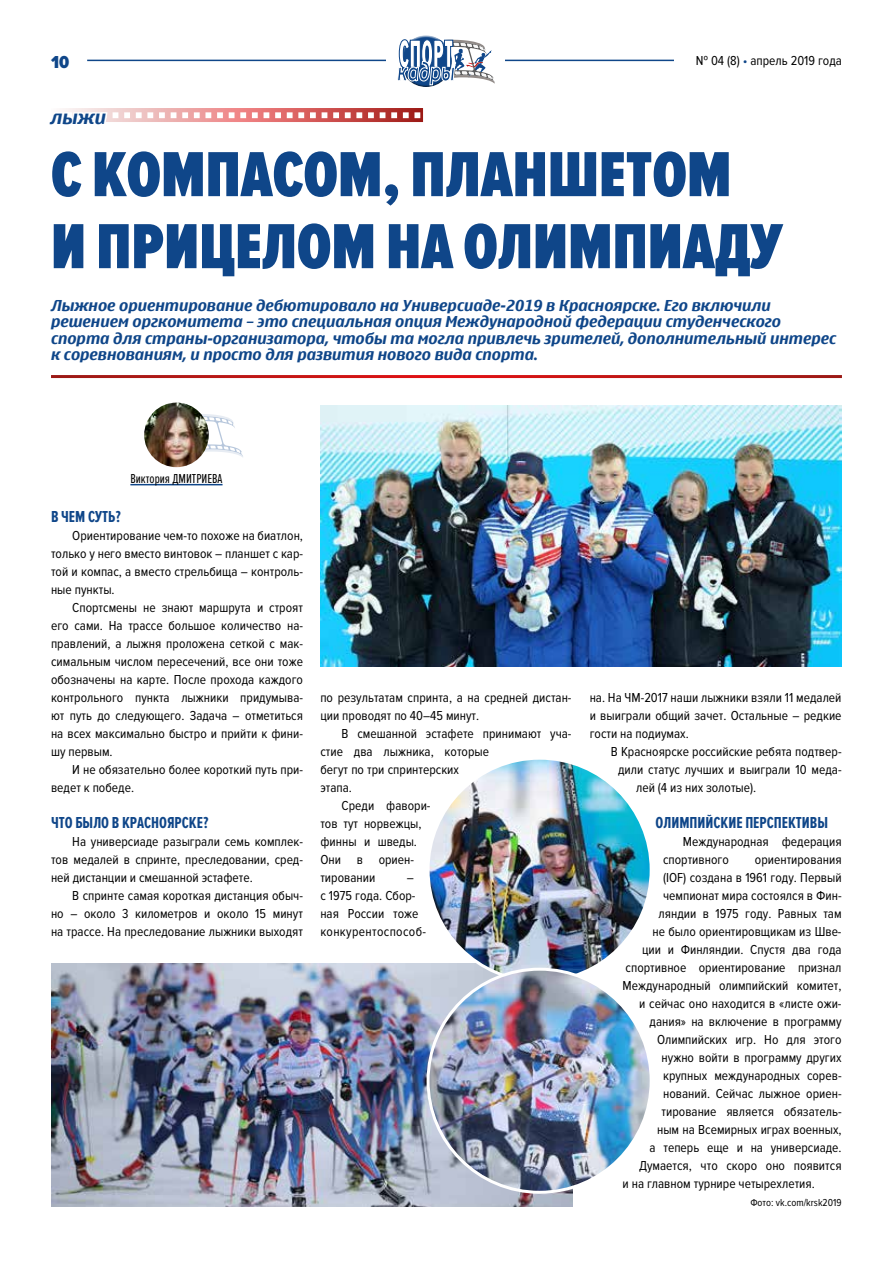
<style>
.page{position:relative;width:893px;height:1263px;background:#fff}
.page>*{position:absolute;margin:0;border:0;box-sizing:border-box;transform-origin:0 0}
.t1{font:900 66px/72px "Proxima Nova Ex Cn";color:#0f4689}
.t2{font:700 18px "Nokia Sans S60";color:#0f4689}
.t3{font:900 18px "Proxima Nova Cond";color:#0f4689}
.t4{font:700 16.5px "Proxima Nova Ex Cn";color:#0f4689}
.t5{font:700 15px/16.5px "Nokia Sans S60";color:#0f4689}
.t6{font:13.5px/18px "Proxima Nova Cond";color:#000;text-align:justify}
.t7{font:13.5px "Proxima Nova Ex Cn";color:#000}
.t8{font:10.5px "Proxima Nova Cond";color:#000}
.s1{color:#0f4689}
</style>
<div class="page">
<hr style="left:87px;top:60px;width:587px;height:1px;background:#0f4689">
<div style="left:387px;top:24px;width:118px;height:65px;background:#fff"></div>
<div style="left:397px;top:35px;width:56px;height:25px;background:#fff;opacity:.75"></div>
<svg style="left:397px;top:39px;width:98px;height:48px"></svg>
<svg style="left:63px;top:108px;width:360px;height:14px"></svg>
<svg style="left:202px;top:414px;width:41px;height:43px"></svg>
<hr style="left:130px;top:484px;width:93px;height:1px;background:#0f4689">
<img style="left:144px;top:403px;width:65px;height:64px;border-radius:32px">
<img style="left:320px;top:405px;width:522px;height:261px">
<img style="left:51px;top:964px;width:522px;height:242px">
<img style="left:428px;top:761px;width:221px;height:208px">
<img style="left:428px;top:969px;width:221px;height:222px">
<h2 class="t3" style="left:51px;top:52px;width:20px">10</h2>
<p class="t6" style="left:696px;top:52px;width:148px">№ 04 (8) <span class="s1">•</span> апрель 2019 года</p>
<h2 class="t2" style="left:51px;top:106px;width:57px">лыжи</h2>
<h1 class="t1" style="left:51px;top:141px;width:733px">С КОМПАСОМ, ПЛАНШЕТОМ<br>И ПРИЦЕЛОМ НА ОЛИМПИАДУ</h1>
<p class="t5" style="left:51px;top:297px;width:787px">Лыжное ориентирование дебютировало на Универсиаде‑2019 в Красноярске. Его включили решением оргкомитета – это специальная опция Международной федерации студенческого спорта для страны-организатора, чтобы та могла привлечь зрителей, дополнительный интерес к соревнованиям, и просто для развития нового вида спорта.</p>
<p class="t7" style="left:130px;top:471px;width:94px">Виктория ДМИТРИЕВА</p>
<p class="t4" style="left:51px;top:507px;width:71px">В ЧЕМ СУТЬ?</p>
<p class="t6" style="left:51px;top:527px;width:254px;text-indent:21px">Ориентирование чем-то похоже на биатлон, только у него вместо винтовок – планшет с кар&shy;той и компас, а вместо стрельбища – контроль&shy;ные пункты.</p>
<p class="t6" style="left:51px;top:599px;width:254px;text-indent:21px">Спортсмены не знают маршрута и строят его сами. На трассе большое количество на&shy;правлений, а лыжня проложена сеткой с мак&shy;симальным числом пересечений, все они тоже обозначены на карте. После прохода каждого контрольного пункта лыжники придумыва&shy;ют путь до следующего. Задача – отметиться на всех максимально быстро и прийти к фини&shy;шу первым.</p>
<p class="t6" style="left:51px;top:761px;width:254px;text-indent:21px">И не обязательно более короткий путь при&shy;ведет к победе.</p>
<p class="t4" style="left:51px;top:813px;width:159px">ЧТО БЫЛО В КРАСНОЯРСКЕ?</p>
<p class="t6" style="left:51px;top:833px;width:254px;text-indent:21px">На универсиаде разыграли семь комплек&shy;тов медалей в спринте, преследовании, сред&shy;ней дистанции и смешанной эстафете.</p>
<p class="t6" style="left:51px;top:887px;width:253px;text-indent:21px">В спринте самая короткая дистанция обыч&shy;но – около 3 километров и около 15 минут на трассе. На преследование лыжники выходят</p>
<p class="t6" style="left:320px;top:689px;width:253px">по результатам спринта, а на средней дистан&shy;ции проводят по 40–45 минут.</p>
<p class="t6" style="left:342px;top:725px;width:231px">В смешанной эстафете принимают уча-</p>
<p class="t6" style="left:320px;top:743px;width:170px">стие два лыжника, которые</p>
<p class="t6" style="left:320px;top:761px;width:140px">бегут по три спринтерских</p>
<p class="t6" style="left:320px;top:779px;width:33px">этапа.</p>
<p class="t6" style="left:342px;top:797px;width:90px">Среди фавори-</p>
<p class="t6" style="left:320px;top:815px;width:103px">тов тут норвежцы,</p>
<p class="t6" style="left:320px;top:833px;width:98px">финны и шведы.</p>
<p class="t6" style="left:320px;top:851px;width:95px">Они в ориен-</p>
<p class="t6" style="left:320px;top:869px;width:56px">тировании</p>
<p class="t6" style="left:320px;top:869px;width:107px;text-align:left;text-indent:87px">–<br>с 1975 года. Сбор&shy;ная России тоже конкурентоспособ-</p>
<p class="t6" style="left:590px;top:689px;width:253px">на. На ЧМ‑2017 наши лыжники взяли 11 медалей и выиграли общий зачет. Остальные – редкие гости на подиумах.</p>
<p class="t6" style="left:611px;top:743px;width:232px">В Красноярске российские ребята подтвер-</p>
<p class="t6" style="left:618px;top:761px;width:225px">дили статус лучших и выиграли 10 меда-</p>
<p class="t6" style="left:636px;top:779px;width:122px">лей (4 из них золотые).</p>
<p class="t4" style="left:656px;top:813px;width:174px">ОЛИМПИЙСКИЕ ПЕРСПЕКТИВЫ</p>
<p class="t6" style="left:663px;top:833px;width:180px;text-indent:20px">Международная федерация спортивного</p>
<p class="t6" style="left:755px;top:851px;width:88px">ориентирования</p>
<p class="t6" style="left:663px;top:869px;width:180px">(IOF) создана в 1961 году. Первый</p>
<p class="t6" style="left:663px;top:887px;width:180px">чемпионат мира состоялся в Фин-</p>
<p class="t6" style="left:659px;top:905px;width:184px">ляндии в 1975 году. Равных там</p>
<p class="t6" style="left:653px;top:923px;width:190px">не было ориентировщикам из Шве-</p>
<p class="t6" style="left:642px;top:941px;width:201px">ции и Финляндии. Спустя два года</p>
<p class="t6" style="left:626px;top:959px;width:218px">спортивное ориентирование признал</p>
<p class="t6" style="left:623px;top:977px;width:220px">Международный олимпийский комитет,</p>
<p class="t6" style="left:639px;top:995px;width:204px">и сейчас оно находится в «листе ожи-</p>
<p class="t6" style="left:650px;top:1013px;width:193px">дания» на включение в программу</p>
<p class="t6" style="left:657px;top:1031px;width:186px">Олимпийских игр. Но для этого</p>
<p class="t6" style="left:662px;top:1049px;width:181px">нужно войти в программу других</p>
<p class="t6" style="left:663px;top:1067px;width:180px">крупных международных сорев-</p>
<p class="t6" style="left:663px;top:1085px;width:180px">нований. Сейчас лыжное ориен-</p>
<p class="t6" style="left:662px;top:1103px;width:182px">тирование является обязатель-</p>
<p class="t6" style="left:657px;top:1121px;width:186px">ным на Всемирных играх военных,</p>
<p class="t6" style="left:650px;top:1139px;width:194px">а теперь еще и на универсиаде.</p>
<p class="t6" style="left:639px;top:1157px;width:204px">Думается, что скоро оно появится</p>
<p class="t6" style="left:623px;top:1175px;width:194px">и на главном турнире четырехлетия.</p>
<p class="t8" style="left:750px;top:1197px;width:93px">Фото: vk.com/krsk2019</p>
</div>
